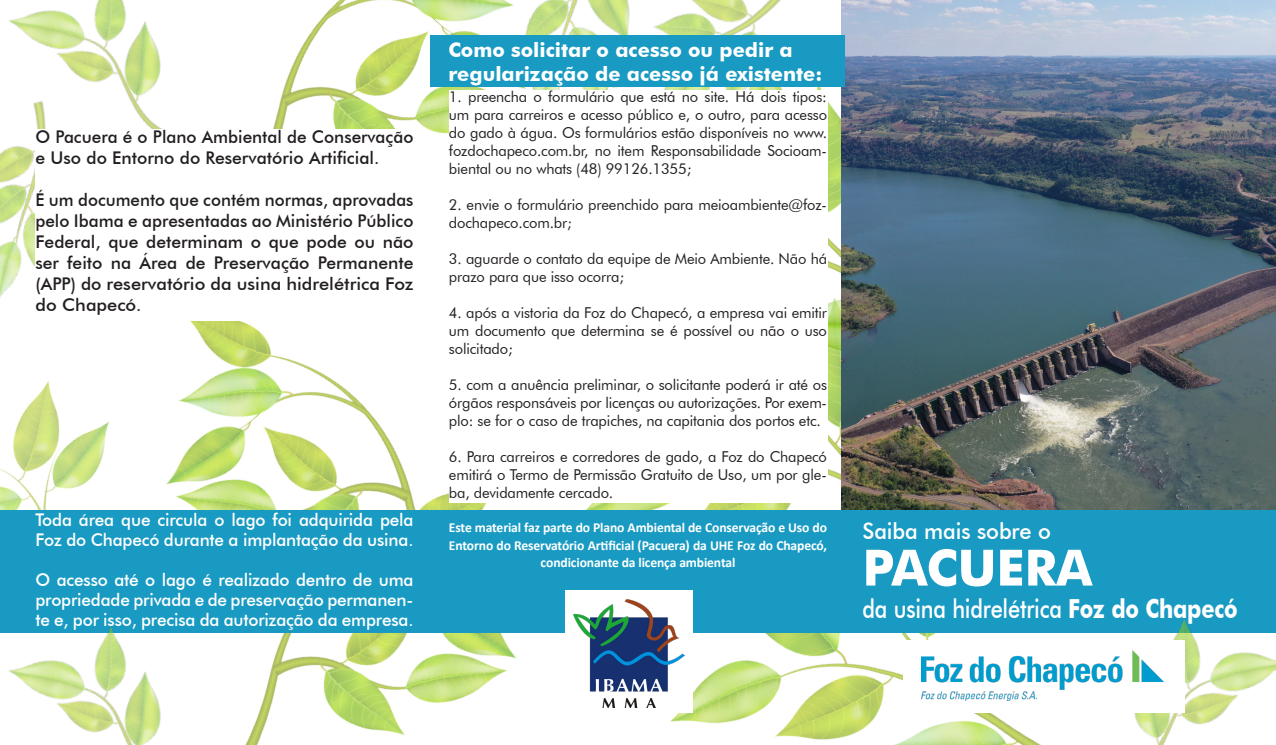
<style>
.page{position:relative;width:1276px;height:745px;background:#fff}
.page>*{position:absolute;margin:0;border:0;box-sizing:border-box;transform-origin:0 0}
.t1{font:700 50px "Futura BT";letter-spacing:-.005em;color:#fff}
.t2{font:500 26.25px "Futura BT";letter-spacing:-.01em;color:#fff;scale:.83 1}
.t3{font:500 22.5px "Futura BT";letter-spacing:-.005em;color:#fff}
.t4{font:700 20px "Futura BT";color:#fff}
.t5{font:500 17.5px/21px "Futura BT";color:#231f20}
.t6{font:500 17.5px/20px "Futura BT";letter-spacing:-.01em;color:#fff}
.t7{font:15px/18px "Futura BT";letter-spacing:-.01em;color:#231f20;text-align:justify}
.t8{font:700 13.75px/17.5px "Calibri";letter-spacing:-.01em;color:#fff;text-align:center}
.s1{font-weight:700}
</style>
<div class="page">
<img style="left:273px;top:0;width:179px;height:134px">
<img style="left:0;top:381px;width:53px;height:128px">
<img style="left:248px;top:698px;width:214px;height:46px">
<img style="left:509px;top:631px;width:536px;height:113px">
<img style="left:53px;top:321px;width:456px;height:377px">
<img style="left:452px;top:184px;width:389px;height:325px">
<div style="left:0;top:509px;width:844px;height:122px;background:#189ac2"></div>
<img style="left:0;top:627px;width:248px;height:117px">
<img style="left:8px;top:0;width:155px;height:129px">
<img style="left:0;top:84px;width:137px;height:271px">
<img style="left:841px;top:0;width:435px;height:509px">
<div style="left:829px;top:509px;width:447px;height:122px;background:#189ac2"></div>
<div style="left:35px;top:129px;width:378px;height:192px;background:#fff"></div>
<div style="left:565px;top:589px;width:128px;height:123px;background:#fff"></div>
<img style="left:573px;top:599px;width:111px;height:108px">
<img style="left:452px;top:0;width:93px;height:90px">
<img style="left:545px;top:0;width:296px;height:184px">
<img style="left:1045px;top:619px;width:231px;height:125px">
<div style="left:903px;top:640px;width:281px;height:72px;background:#fff"></div>
<img style="left:921px;top:650px;width:242px;height:50px">
<div style="left:449px;top:90px;width:378px;height:412px;background:#fff"></div>
<div style="left:430px;top:35px;width:414px;height:52px;background:#189ac2"></div>
<p class="t5" style="left:35px;top:126px;width:379px">O Pacuera é o Plano Ambiental de Conservação e Uso do Entorno do Reservatório Artificial.</p>
<p class="t5" style="left:35px;top:189px;width:379px;text-align:justify">É um documento que contém normas, aprovadas pelo Ibama e apresentadas ao Ministério Público Federal, que determinam o que pode ou não ser feito na Área de Preservação Permanente (APP) do reservatório da usina hidrelétrica Foz do Chapecó.</p>
<p class="t6" style="left:35px;top:509px;width:379px">Toda área que circula o lago foi adquirida pela<br>Foz do Chapecó durante a implantação da usina.</p>
<p class="t6" style="left:35px;top:569px;width:379px;text-align:justify">O acesso até o lago é realizado dentro de uma propriedade privada e de preservação permanen&shy;te e, por isso, precisa da autorização da empresa.</p>
<p class="t4" style="left:448px;top:37px;width:346px">Como solicitar o acesso ou pedir a</p>
<p class="t4" style="left:448px;top:61px;width:375px">regularização de acesso já existente:</p>
<p class="t7" style="left:449px;top:87px;width:380px">1. preencha o formulário que está no site. Há dois tipos: um para carreiros e acesso público e, o outro, para acesso do gado à água. Os formulários estão disponíveis no www. fozdochapeco.com.br, no item Responsabilidade Socioam&shy;biental ou no whats (48) 99126.1355;</p>
<p class="t7" style="left:449px;top:195px;width:379px">2. envie o formulário preenchido para meioambiente@foz&shy;dochapeco.com.br;</p>
<p class="t7" style="left:449px;top:249px;width:379px">3. aguarde o contato da equipe de Meio Ambiente. Não há prazo para que isso ocorra;</p>
<p class="t7" style="left:449px;top:303px;width:379px">4. após a vistoria da Foz do Chapecó, a empresa vai emitir um documento que determina se é possível ou não o uso solicitado;</p>
<p class="t7" style="left:449px;top:375px;width:379px">5. com a anuência preliminar, o solicitante poderá ir até os órgãos responsáveis por licenças ou autorizações. Por exem&shy;plo: se for o caso de trapiches, na capitania dos portos etc.</p>
<p class="t7" style="left:449px;top:447px;width:379px">6. Para carreiros e corredores de gado, a Foz do Chapecó emitirá o Termo de Permissão Gratuito de Uso, um por gle&shy;ba, devidamente cercado.</p>
<p class="t8" style="left:449px;top:518px;width:379px">Este material faz parte do Plano Ambiental de Conservação e Uso do<br>Entorno do Reservatório Artificial (Pacuera) da UHE Foz do Chapecó, condicionante da licença ambiental</p>
<p class="t3" style="left:862px;top:517px;width:190px">Saiba mais sobre o</p>
<p class="t1" style="left:862px;top:537px;width:231px">PACUERA</p>
<p class="t2" style="left:862px;top:592px;width:454px">da usina hidrelétrica <span class="s1">Foz do Chapecó</span></p>
</div>
